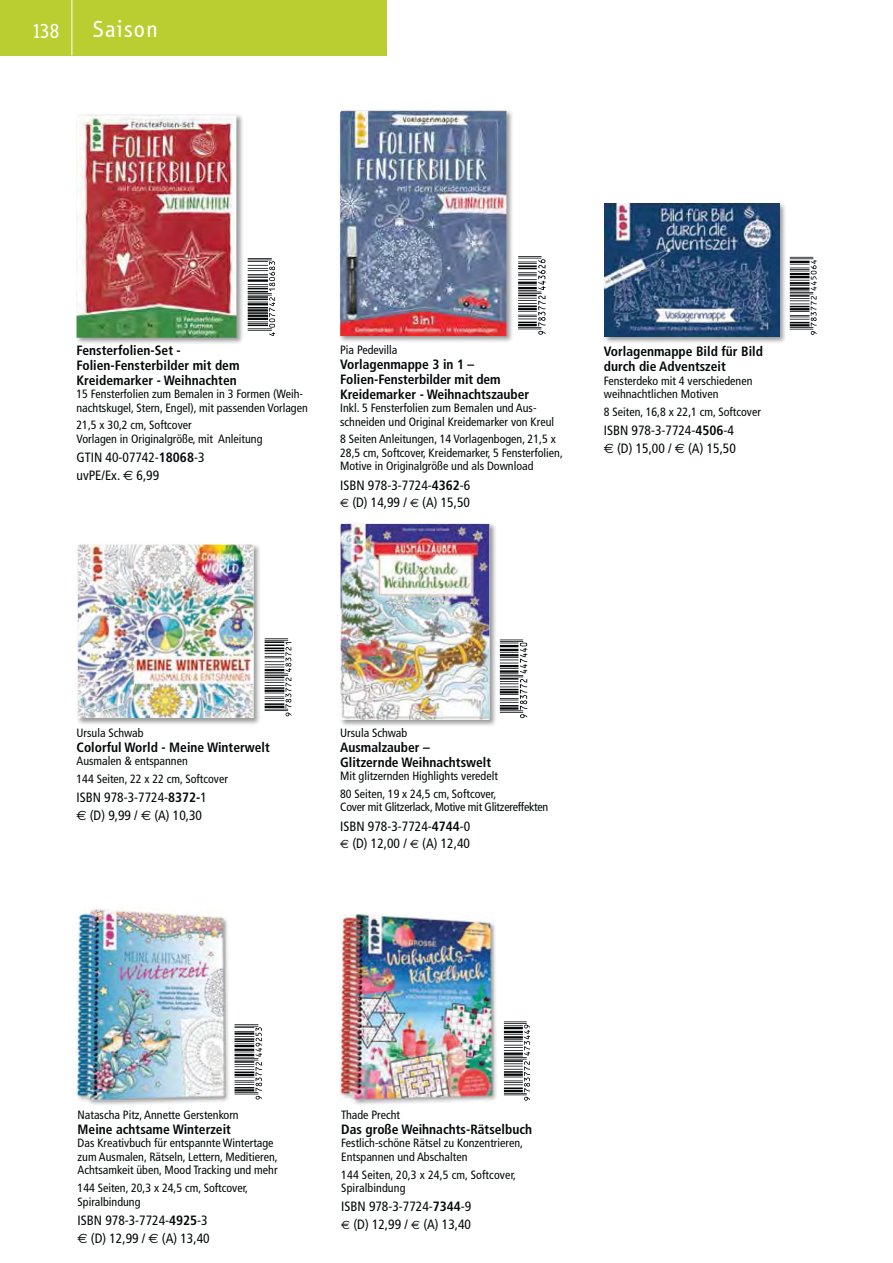
<style>
.page{position:relative;width:893px;height:1263px;background:#fff}
.page>*{position:absolute;margin:0;border:0;box-sizing:border-box;transform-origin:0 0}
.t1{font:24px "Info";letter-spacing:.05em;color:#fff}
.t2{font:21px "Info";color:#fff}
.t3{font:700 condensed 13.5px/15px "Frutiger";color:#040809}
.t4{font:condensed 13.5px/17.7px "Frutiger";color:#040809}
.t5{font:700 condensed 13.5px "Frutiger";color:#010202}
.t6{font:condensed 12px/13.5px "Frutiger";color:#040809}
.t7{font:condensed 12px "Frutiger";letter-spacing:-.02em;color:#040809}
.s1{color:#010202}
.s2{font-weight:700}
.s3{font-family:"Euro Sans";font-stretch:normal}
.s4{font-family:"Euro Sans";font-stretch:normal;font-size:12px}
</style>
<div class="page">
<div style="left:0;top:0;width:387px;height:56px;background:#bace32"></div>
<hr style="left:72px;top:0;width:1px;height:56px;background:#fff">
<svg style="left:234px;top:1024px;width:28px;height:76px"></svg>
<img style="left:76px;top:920px;width:153px;height:185px">
<img style="left:77px;top:909px;width:149px;height:192px">
<svg style="left:504px;top:1021px;width:26px;height:80px"></svg>
<img style="left:350px;top:923px;width:147px;height:182px">
<img style="left:339px;top:913px;width:154px;height:188px">
<svg style="left:518px;top:256px;width:27px;height:79px"></svg>
<img style="left:340px;top:110px;width:172px;height:232px">
<img style="left:340px;top:111px;width:166px;height:225px">
<svg style="left:789px;top:257px;width:27px;height:78px"></svg>
<img style="left:604px;top:203px;width:181px;height:140px">
<img style="left:605px;top:204px;width:174px;height:133px">
<svg style="left:264px;top:638px;width:27px;height:78px"></svg>
<img style="left:77px;top:544px;width:183px;height:180px">
<img style="left:78px;top:544px;width:176px;height:174px">
<svg style="left:500px;top:640px;width:27px;height:78px"></svg>
<img style="left:341px;top:523px;width:155px;height:203px">
<img style="left:340px;top:524px;width:149px;height:196px">
<svg style="left:248px;top:258px;width:27px;height:78px"></svg>
<img style="left:76px;top:114px;width:167px;height:230px">
<img style="left:77px;top:115px;width:159px;height:223px">
<h2 class="t2" style="left:32px;top:19px;width:29px">138</h2>
<h1 class="t1" style="left:92px;top:16px;width:67px">Saison</h1>
<p class="t5" style="left:118px;top:344px;width:20px">f li</p>
<p class="t5" style="left:155px;top:344px;width:8px">S</p>
<p class="t3" style="left:77px;top:344px;width:164px"><span class="s1">F</span>enster o en- et -<br>Folien-Fensterbilder mit dem<br>Kreidemarker - Weihnachten</p>
<p class="t6" style="left:77px;top:388px;width:233px">15 Fensterfolien zum Bemalen in 3 Formen (Weih&shy;nachtskugel, Stern, Engel), mit passenden Vorlagen</p>
<p class="t6" style="left:77px;top:419px;width:187px">21,5 x 30,2 cm, Softcover<br>Vorlagen in Originalgröße, mit Anleitung</p>
<p class="t4" style="left:77px;top:450px;width:129px">GTIN 40-07742-<span class="s2">18068</span>-3 uvPE/Ex. <span class="s3">€</span> 6,99</p>
<p class="t6" style="left:340px;top:344px;width:59px">Pia Pedevilla</p>
<p class="t3" style="left:340px;top:357px;width:191px">Vorlagenmappe 3 in 1 –<br>Folien-Fensterbilder mit dem<br>Kreidemarker - Weihnachtszauber</p>
<p class="t6" style="left:340px;top:402px;width:215px">Inkl. 5 Fensterfolien zum Bemalen und Aus&shy;schneiden und Original Kreidemarker von Kreul</p>
<p class="t6" style="left:340px;top:433px;width:224px">8 Seiten Anleitungen, 14 Vorlagenbogen, 21,5 x<br>28,5 cm, Softcover, Kreidemarker, 5 Fensterfolien,<br>Motive in Originalgröße und als Download</p>
<p class="t4" style="left:340px;top:477px;width:132px">ISBN 978-3-7724-<span class="s2">4362</span>-6 <span class="s4">€</span> (D) 14,99 / <span class="s4">€</span> (A) 15,50</p>
<p class="t3" style="left:604px;top:345px;width:161px">Vorlagenmappe Bild für Bild durch die Adventszeit</p>
<p class="t6" style="left:604px;top:375px;width:150px">Fensterdeko mit 4 verschiedenen weihnachtlichen Motiven</p>
<p class="t6" style="left:604px;top:406px;width:159px">8 Seiten, 16,8 x 22,1 cm, Softcover</p>
<p class="t4" style="left:604px;top:423px;width:133px">ISBN 978-3-7724-<span class="s2">4506</span>-4 <span class="s3">€</span> (D) 15,00 / <span class="s3">€</span> (A) 15,50</p>
<p class="t6" style="left:77px;top:727px;width:69px">Ursula Schwab</p>
<p class="t3" style="left:77px;top:741px;width:195px">Colorful World - Meine Winterwelt</p>
<p class="t6" style="left:77px;top:753px;width:153px;line-height:17.7px">Ausmalen &amp; entspannen<br>144 Seiten, 22 x 22 cm, Softcover</p>
<p class="t4" style="left:77px;top:790px;width:132px">ISBN 978-3-7724-<span class="s2">8372-</span>1 <span class="s3">€</span> (D) 9,99 / <span class="s3">€</span> (A) 10,30</p>
<p class="t6" style="left:340px;top:727px;width:69px">Ursula Schwab</p>
<p class="t3" style="left:340px;top:741px;width:152px">Ausmalzauber –<br>Glitzernde Weihnachtswelt</p>
<p class="t6" style="left:340px;top:768px;width:159px;line-height:17.7px">Mit glitzernden Highlights veredelt<br>80 Seiten, 19 x 24,5 cm, Softcover,</p>
<p class="t7" style="left:340px;top:802px;width:210px">Cover mit Glitzerlack, Motive mit Glitzereffekten</p>
<p class="t4" style="left:340px;top:818px;width:132px">ISBN 978-3-7724-<span class="s2">4744</span>-0 <span class="s4">€</span> (D) 12,00 / <span class="s4">€</span> (A) 12,40</p>
<p class="t6" style="left:78px;top:1109px;width:163px">Natascha Pitz, Annette Gerstenkorn</p>
<p class="t3" style="left:78px;top:1123px;width:155px">Meine achtsame Winterzeit</p>
<p class="t6" style="left:78px;top:1138px;width:202px">Das Kreativbuch für entspannte Wintertage zum Ausmalen, Rätseln, Lettern, Meditieren,<br>Achtsamkeit üben, Mood Tracking und mehr</p>
<p class="t6" style="left:78px;top:1182px;width:172px">144 Seiten, 20,3 x 24,5 cm, Softcover,<br>Spiralbindung</p>
<p class="t4" style="left:78px;top:1212px;width:133px">ISBN 978-3-7724-<span class="s2">4925</span>-3 <span class="s3">€</span> (D) 12,99 / <span class="s3">€</span> (A) 13,40</p>
<p class="t6" style="left:341px;top:1109px;width:60px">Thade Precht</p>
<p class="t3" style="left:341px;top:1123px;width:192px">Das große Weihnachts-Rätselbuch</p>
<p class="t6" style="left:341px;top:1138px;width:183px">Festlich-schöne Rätsel zu Konzentrieren,<br>Entspannen und Abschalten</p>
<p class="t6" style="left:341px;top:1169px;width:176px">144 Seiten, 20,3 x 24,5 cm, Softcover,<br>Spiralbindung</p>
<p class="t4" style="left:341px;top:1199px;width:132px">ISBN 978-3-7724-<span class="s2">7344</span>-9 <span class="s4">€</span> (D) 12,99 / <span class="s4">€</span> (A) 13,40</p>
</div>
